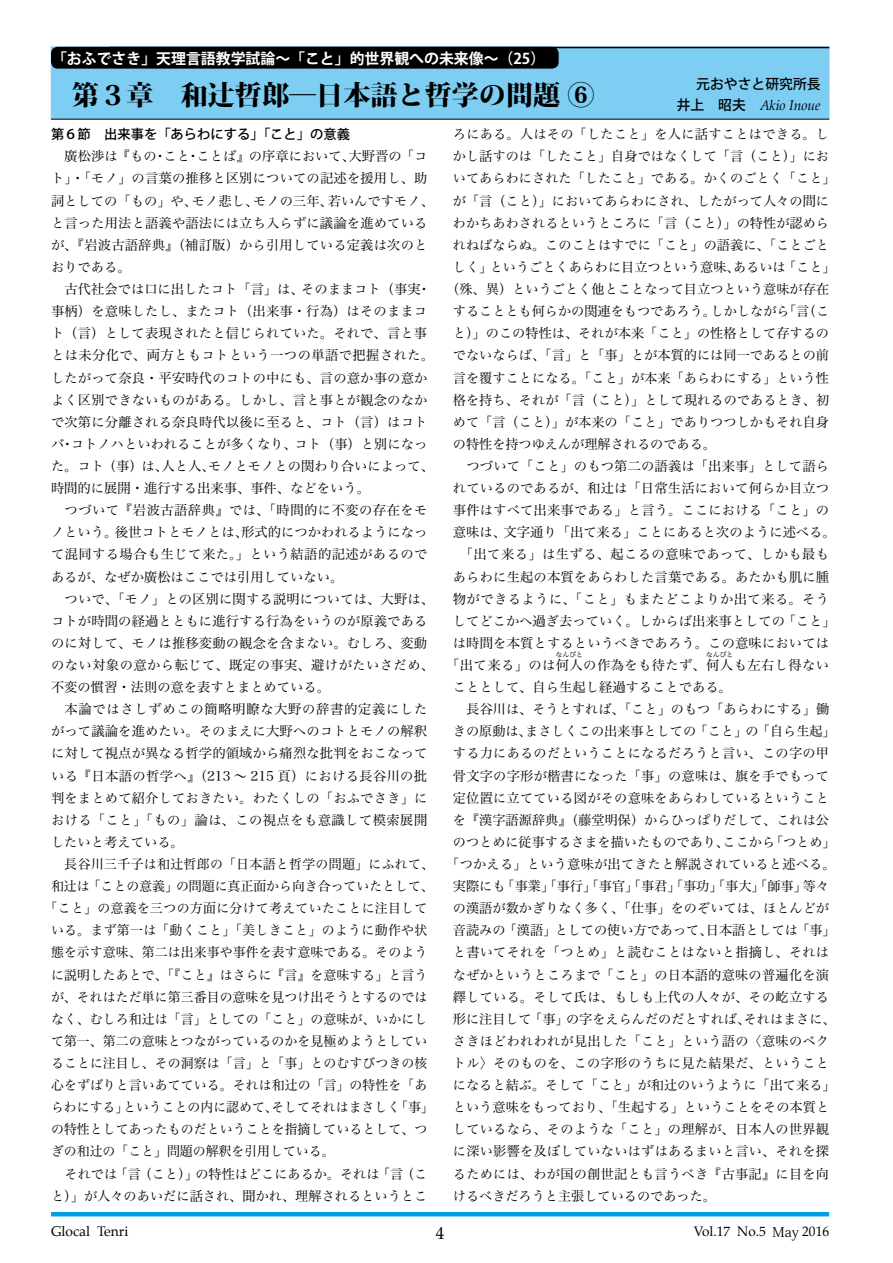
<style>
.page{position:relative;width:893px;height:1263px;background:#fff}
.page>*{position:absolute;margin:0;border:0;box-sizing:border-box;transform-origin:0 0}
.t1{font:800 27.15px "Koz Min Pro";color:#000}
.t2{font:16.95px "Palatino";color:#000}
.t3{font:700 14.85px "Koz Go Pro";color:#fff}
.t4{font:italic 13.8px "Palatino";color:#000}
.t5{font:13.8px "Palatino";color:#000}
.t6{font:500 13.8px "Koz Go Pro";color:#000}
.t7{font:13.5px "Palatino";color:#000}
.t8{font:13.35px/22px "Hira Min Pro W3";letter-spacing:.01em;color:#000}
.t9{font:13.35px "Hira Min Pro W3";letter-spacing:.03em;color:#000}
.t10{font:13.35px "Hira Min Pro W3";letter-spacing:.035em;color:#000}
.t11{font:500 13.35px "Koz Go Pro";color:#000}
.t12{font:6.6px "Hira Min Pro W3";letter-spacing:.02em;color:#000}
.s1{font-family:"Koz Go Pro";font-weight:500;font-style:normal}
.s2{font-family:"Koz Min Pro"}
</style>
<div class="page">
<hr style="left:51px;top:1212px;width:778px;height:4px;background:#00a0e9">
<div style="left:51px;top:47px;width:778px;height:72px;background:#7ecef4;border:1px solid #7ecef4"></div>
<hr style="left:51px;top:119px;width:778px;height:1px;background:#000">
<div style="left:51px;top:47px;width:508px;height:22px;background:#000;border-radius:7px"></div>
<hr style="left:109px;top:47px;width:720px;height:1px;background:#000">
<p class="t3" style="left:52px;top:49px;width:495px">「おふでさき」天理言語教学試論〜「こと」的世界観への未来像〜（25）</p>
<h1 class="t1" style="left:72px;top:74px;width:524px">第３章　和辻哲郎─日本語と哲学の問題 ⑥</h1>
<p class="t6" style="left:696px;top:75px;width:126px">元おやさと研究所長</p>
<p class="t4" style="left:677px;top:94px;width:145px"><span class="s1">井上　昭夫　</span>Akio Inoue</p>
<p class="t11" style="left:51px;top:126px;width:300px">第６節　出来事を「あらわにする」「こと」の意義</p>
<p class="t8" style="left:51px;top:144px;width:384px;text-indent:14px">廣松渉は『もの・こと・ことば』の序章において、大野晋の「コト」・「モノ」の言葉の推移と区別についての記述を援用し、助詞としての「もの」や、モノ悲し、モノの三年、若いんですモノ、と言った用法と語義や語法には立ち入らずに議論を進めているが、『岩波古語辞典』（補訂版）から引用している定義は次のとおりである。</p>
<p class="t8" style="left:51px;top:277px;width:385px;text-indent:14px">古代社会では口に出したコト「言」は、そのままコト（事実・事柄）を意味したし、またコト（出来事・行為）はそのままコト（言）として表現されたと信じられていた。それで、言と事とは未分化で、両方ともコトという一つの単語で把握された。したがって奈良・平安時代のコトの中にも、言の意か事の意かよく区別できないものがある。しかし、言と事とが観念のなかで次第に分離される奈良時代以後に至ると、コト（言）はコトバ・コトノハといわれることが多くなり、コト（事）と別になった。コト（事）は、人と人、モノとモノとの関わり合いによって、時間的に展開・進行する出来事、事件、などをいう。</p>
<p class="t8" style="left:51px;top:498px;width:378px;text-align:justify;text-indent:14px">つづいて『岩波古語辞典』では、「時間的に不変の存在をモノという。後世コトとモノとは、形式的につかわれるようになって混同する場合も生じて来た。」という結語的記述があるのであるが、なぜか廣松はここでは引用していない。</p>
<p class="t8" style="left:51px;top:586px;width:384px;text-indent:14px">ついで、「モノ」との区別に関する説明については、大野は、コトが時間の経過とともに進行する行為をいうのが原義であるのに対して、モノは推移変動の観念を含まない。むしろ、変動のない対象の意から転じて、既定の事実、避けがたいさだめ、不変の慣習・法則の意を表すとまとめている。</p>
<p class="t8" style="left:51px;top:697px;width:378px;text-align:justify;text-indent:14px">本論ではさしずめこの簡略明瞭な大野の辞書的定義にしたがって議論を進めたい。そのまえに大野へのコトとモノの解釈に対して視点が異なる哲学的領域から痛烈な批判をおこなっている『日本語の哲学へ』（213 〜 215 頁）における長谷川の批判をまとめて紹介しておきたい。わたくしの「おふでさき」における「こと」「もの」論は、この視点をも意識して模索展開したいと考えている。</p>
<p class="t8" style="left:65px;top:852px;width:371px">長谷川三千子は和辻哲郎の「日本語と哲学の問題」にふれて、</p>
<p class="t8" style="left:51px;top:874px;width:384px">和辻は「ことの意義」の問題に真正面から向き合っていたとして、</p>
<p class="t8" style="left:45px;top:896px;width:384px">「こと」の意義を三つの方面に分けて考えていたことに注目して</p>
<p class="t9" style="left:51px;top:919px;width:378px">いる。まず第一は「動くこと」「美しきこと」のように動作や状</p>
<p class="t8" style="left:51px;top:940px;width:378px">態を示す意味、第二は出来事や事件を表す意味である。そのよう</p>
<p class="t8" style="left:51px;top:962px;width:378px">に説明したあとで、「『こと』はさらに『言』を意味する」と言う</p>
<p class="t8" style="left:51px;top:984px;width:378px">が、それはただ単に第三番目の意味を見つけ出そうとするのでは</p>
<p class="t8" style="left:51px;top:1006px;width:378px">なく、むしろ和辻は「言」としての「こと」の意味が、いかにし</p>
<p class="t8" style="left:51px;top:1029px;width:378px">て第一、第二の意味とつながっているのかを見極めようとしてい</p>
<p class="t8" style="left:51px;top:1051px;width:378px">ることに注目し、その洞察は「言」と「事」とのむすびつきの核</p>
<p class="t8" style="left:51px;top:1073px;width:378px">心をずばりと言いあてている。それは和辻の「言」の特性を「あ</p>
<p class="t8" style="left:51px;top:1095px;width:384px">らわにする」ということの内に認めて、そしてそれはまさしく「事」</p>
<p class="t8" style="left:51px;top:1117px;width:378px">の特性としてあったものだということを指摘しているとして、つ</p>
<p class="t8" style="left:51px;top:1139px;width:285px">ぎの和辻の「こと」問題の解釈を引用している。</p>
<p class="t8" style="left:65px;top:1161px;width:364px">それでは「言（こと）」の特性はどこにあるか。それは「言（こ</p>
<p class="t8" style="left:51px;top:1183px;width:378px">と）」が人々のあいだに話され、聞かれ、理解されるというとこ</p>
<p class="t8" style="left:453px;top:122px;width:378px">ろにある。人はその「したこと」を人に話すことはできる。し</p>
<p class="t8" style="left:453px;top:144px;width:378px">かし話すのは「したこと」自身ではなくして「言（こと）」にお</p>
<p class="t8" style="left:453px;top:166px;width:384px">いてあらわにされた「したこと」である。かくのごとく「こと」</p>
<p class="t8" style="left:453px;top:188px;width:378px">が「言（こと）」においてあらわにされ、したがって人々の間に</p>
<p class="t8" style="left:453px;top:210px;width:378px">わかちあわされるというところに「言（こと）」の特性が認めら</p>
<p class="t8" style="left:453px;top:233px;width:378px">れねばならぬ。このことはすでに「こと」の語義に、「ことごと</p>
<p class="t8" style="left:453px;top:255px;width:384px">しく」というごとくあらわに目立つという意味、あるいは「こと」</p>
<p class="t8" style="left:446px;top:277px;width:384px">（殊、異）というごとく他とことなって目立つという意味が存在</p>
<p class="t8" style="left:453px;top:299px;width:378px">することとも何らかの関連をもつであろう。しかしながら「言（こ</p>
<p class="t8" style="left:453px;top:321px;width:378px">と）」のこの特性は、それが本来「こと」の性格として存するの</p>
<p class="t8" style="left:453px;top:343px;width:378px">でないならば、「言」と「事」とが本質的には同一であるとの前</p>
<p class="t8" style="left:453px;top:365px;width:378px">言を覆すことになる。「こと」が本来「あらわにする」という性</p>
<p class="t8" style="left:453px;top:387px;width:378px">格を持ち、それが「言（こと）」として現れるのであるとき、初</p>
<p class="t8" style="left:453px;top:409px;width:378px">めて「言（こと）」が本来の「こと」でありつつしかもそれ自身</p>
<p class="t8" style="left:453px;top:432px;width:265px">の特性を持つゆえんが理解されるのである。</p>
<p class="t8" style="left:466px;top:454px;width:364px">つづいて「こと」のもつ第二の語義は「出来事」として語ら</p>
<p class="t8" style="left:453px;top:476px;width:378px">れているのであるが、和辻は「日常生活において何らか目立つ</p>
<p class="t8" style="left:453px;top:498px;width:378px">事件はすべて出来事である」と言う。ここにおける「こと」の</p>
<p class="t8" style="left:453px;top:520px;width:384px">意味は、文字通り「出て来る」ことにあると次のように述べる。</p>
<p class="t10" style="left:460px;top:543px;width:371px">「出て来る」は生ずる、起こるの意味であって、しかも最も</p>
<p class="t8" style="left:453px;top:564px;width:378px">あらわに生起の本質をあらわした言葉である。あたかも肌に腫</p>
<p class="t10" style="left:453px;top:587px;width:378px">物ができるように、「こと」もまたどこよりか出て来る。そう</p>
<p class="t8" style="left:453px;top:608px;width:384px">してどこかへ過ぎ去っていく。しからば出来事としての「こと」</p>
<p class="t8" style="left:453px;top:631px;width:378px">は時間を本質とするというべきであろう。この意味においては</p>
<p class="t9" style="left:446px;top:653px;width:384px">「出て来る」のは何人の作為をも待たず、何人も左右し得ない</p>
<p class="t12" style="left:556px;top:649px;width:28px">なんぴと</p>
<p class="t12" style="left:706px;top:649px;width:28px">なんぴと</p>
<p class="t8" style="left:453px;top:675px;width:281px">こととして、自ら生起し経過することである。</p>
<p class="t8" style="left:466px;top:697px;width:364px">長谷川は、そうとすれば、「こと」のもつ「あらわにする」働</p>
<p class="t8" style="left:453px;top:719px;width:384px">きの原動は、まさしくこの出来事としての「こと」の「自ら生起」</p>
<p class="t8" style="left:453px;top:741px;width:378px">する力にあるのだということになるだろうと言い、この字の甲</p>
<p class="t8" style="left:453px;top:763px;width:378px">骨文字の字形が楷書になった「事」の意味は、旗を手でもって</p>
<p class="t8" style="left:453px;top:785px;width:378px">定位置に立てている図がその意味をあらわしているということ</p>
<p class="t8" style="left:453px;top:807px;width:378px">を『漢字語源辞典』（藤堂明保）からひっぱりだして、これは公</p>
<p class="t8" style="left:453px;top:830px;width:384px">のつとめに従事するさまを描いたものであり、ここから「つとめ」</p>
<p class="t8" style="left:446px;top:852px;width:391px">「つかえる」という意味が出てきたと解説されていると述べる。</p>
<p class="t8" style="left:453px;top:874px;width:378px">実際にも「事業」「事行」「事官」「事君」「事功」「事大」「師事」等々</p>
<p class="t8" style="left:453px;top:896px;width:378px">の漢語が数かぎりなく多く、「仕事」をのぞいては、ほとんどが</p>
<p class="t8" style="left:453px;top:918px;width:384px">音読みの「漢語」としての使い方であって、日本語としては「事」</p>
<p class="t8" style="left:453px;top:940px;width:378px">と書いてそれを「つとめ」と読むことはないと指摘し、それは</p>
<p class="t8" style="left:453px;top:962px;width:378px">なぜかというところまで「こと」の日本語的意味の普遍化を演</p>
<p class="t8" style="left:453px;top:984px;width:378px">繹している。そして氏は、もしも上代の人々が、その屹立する</p>
<p class="t8" style="left:453px;top:1006px;width:384px">形に注目して「事」の字をえらんだのだとすれば、それはまさに、</p>
<p class="t8" style="left:453px;top:1029px;width:378px">さきほどわれわれが見出した「こと」という語の〈意味のベク</p>
<p class="t8" style="left:453px;top:1051px;width:378px">トル〉そのものを、この字形のうちに見た結果だ、ということ</p>
<p class="t8" style="left:453px;top:1073px;width:384px">になると結ぶ。そして「こと」が和辻のいうように「出て来る」</p>
<p class="t8" style="left:453px;top:1095px;width:378px">という意味をもっており、「生起する」ということをその本質と</p>
<p class="t8" style="left:453px;top:1117px;width:378px">しているなら、そのような「こと」の理解が、日本人の世界観</p>
<p class="t8" style="left:453px;top:1139px;width:378px">に深い影響を及ぼしていないはずはあるまいと言い、それを探</p>
<p class="t8" style="left:453px;top:1161px;width:378px">るためには、わが国の創世記とも言うべき『古事記』に目を向</p>
<p class="t8" style="left:453px;top:1183px;width:265px">けるべきだろうと主張しているのであった。</p>
<p class="t5" style="left:51px;top:1220px;width:79px">Glocal Tenri</p>
<p class="t2" style="left:436px;top:1219px;width:10px">4</p>
<p class="t7" style="left:694px;top:1220px;width:137px">Vol.17 No.5 <span class="s2">May</span> 2016</p>
</div>
